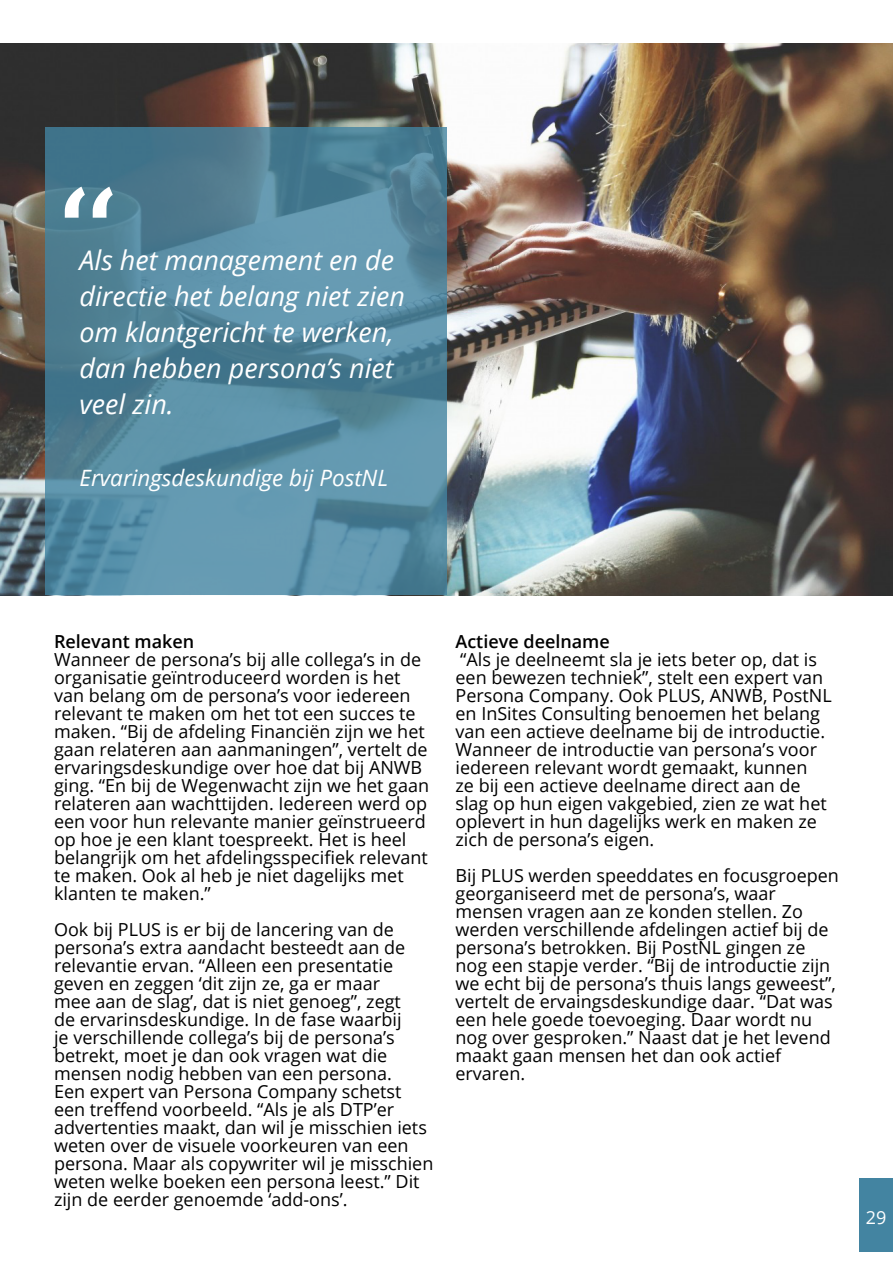
<style>
.page{position:relative;width:893px;height:1263px;background:#fff}
.page>*{position:absolute;margin:0;border:0;box-sizing:border-box;transform-origin:0 0}
.t1{font:150px "Orator Std";color:#fff}
.t2{font:italic 27px/36px "Open Sans";color:#fff}
.t3{font:italic 22.5px "Open Sans";color:#fff}
.t4{font:18px/18px "Open Sans";color:#000}
.t5{font:600 18px "Open Sans";color:#000}
.t6{font:18px "Open Sans";color:#fff}
</style>
<div class="page">
<div style="left:859px;top:1178px;width:34px;height:73px;background:#4384a1"></div>
<img style="left:0;top:44px;width:893px;height:551px">
<svg style="left:45px;top:128px;width:401px;height:467px"></svg>
<h1 class="t1" style="left:43px;top:131px;width:92px">“</h1>
<h2 class="t2" style="left:80px;top:241px;width:327px">Als het management en de directie het belang niet zien om klantgericht te werken, dan hebben persona’s niet veel zin.</h2>
<p class="t3" style="left:80px;top:462px;width:310px">Ervaringsdeskundige bij PostNL</p>
<p class="t5" style="left:54px;top:629px;width:142px">Relevant maken</p>
<p class="t4" style="left:54px;top:650px;width:377px">Wanneer de persona’s bij alle collega’s in de organisatie geïntroduceerd worden is het van belang om de persona’s voor iedereen relevant te maken om het tot een succes te maken. “Bij de afdeling Financiën zijn we het gaan relateren aan aanmaningen”, vertelt de ervaringsdeskundige over hoe dat bij ANWB ging. “E n bij de Wegenwacht zijn we het gaan relateren aan wachttijden. Iedereen werd op een voor hun relevante manier geïnstrueerd op hoe je een klant toespreekt. H et is heel belangrijk om het afdelingsspecifiek relevant te maken. Ook al heb je niet dagelijks met klanten te maken.”</p>
<p class="t4" style="left:54px;top:920px;width:381px">Ook bij PLUS is er bij de lancering van de persona’s extra aandacht besteedt aan de relevantie ervan. “Alleen een presentatie geven en zeggen ‘dit zijn ze, ga er maar<br>mee aan de slag’, dat is niet genoeg”, zegt<br>de ervarinsdeskundige. I n de fase waarbij<br>je verschillende collega’s bij de persona’s betrekt, moet je dan ook vragen wat die mensen nodig hebben van een persona.<br>Een expert van Persona Company schetst een treffend voorbeeld. “Als je als DTP’er advertenties maakt, dan wil je misschien iets weten over de visuele voorkeuren van een persona. Maar als copywriter wil je misschien weten welke boeken een persona leest.” Dit zijn de eerder genoemde ‘add-ons’.</p>
<p class="t5" style="left:455px;top:629px;width:156px">Actieve deelname</p>
<p class="t4" style="left:455px;top:650px;width:376px">“Als je deelneemt sla je iets beter op, dat is een bewezen techniek”, stelt een expert van Persona Company. Ook PLUS, ANWB, PostNL en I nSites Consulting benoemen het belang van een actieve deelname bij de introductie.<br>Wanneer de introductie van persona’s voor iedereen relevant wordt gemaakt, kunnen ze bij een actieve deelname direct aan de slag op hun eigen vakgebied, zien ze wat het oplevert in hun dagelijks werk en maken ze zich de persona’s eigen.</p>
<p class="t4" style="left:455px;top:866px;width:385px">Bij PLUS werden speeddates en focusgroepen georganiseerd met de persona’s, waar mensen vragen aan ze konden stellen. Zo werden verschillende afdelingen actief bij de persona’s betrokken. Bij PostNL gingen ze nog een stapje verder. “Bij de introductie zijn we echt bij de persona’s thuis langs geweest”, vertelt de ervaingsdeskundige daar. “Dat was een hele goede toevoeging. Daar wordt nu nog over gesproken.” Naast dat je het levend maakt gaan mensen het dan ook actief ervaren.</p>
<p class="t6" style="left:866px;top:1205px;width:22px">29</p>
</div>
